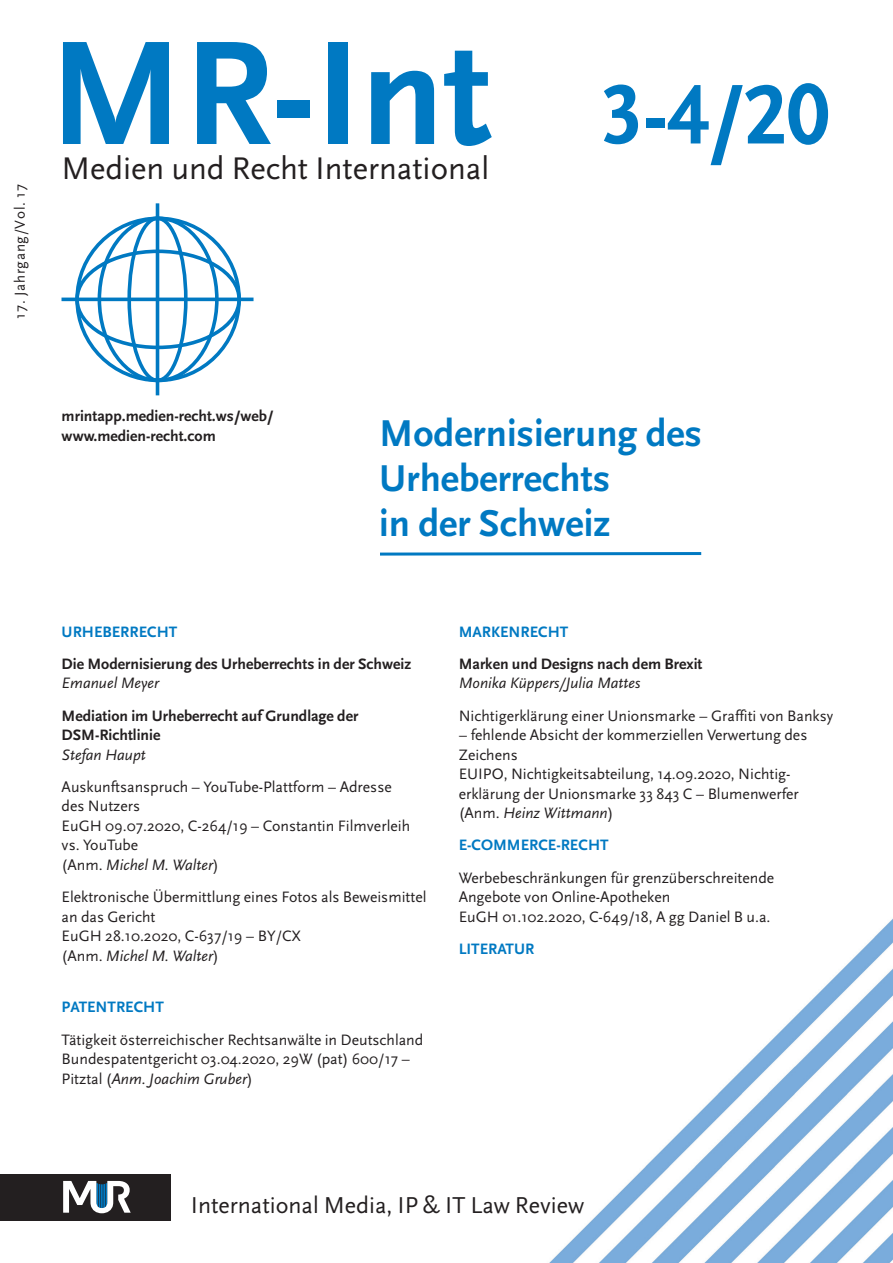
<style>
.page{position:relative;width:893px;height:1263px;background:#fff}
.page>*{position:absolute;margin:0;border:0;box-sizing:border-box;transform-origin:0 0}
.t1{font:700 154.5px "Scala Sans";color:#0079c2}
.t2{font:700 88.5px "Scala Sans Caps";color:#0079c2}
.t3{font:700 39px/45px "Scala Sans";color:#0079c2}
.t4{font:32.7px "Scala Sans";color:#231f20}
.t5{font:24px "Scala Sans";color:#231f20}
.t6{font:15.75px/19.5px "Scala Sans";color:#231f20}
.t7{font:700 15.75px/19.5px "Scala Sans";color:#231f20}
.t8{font:700 15.75px "Scala Sans";color:#0079c2}
.t9{font:15px "Scala Sans";letter-spacing:.045em;color:#231f20}
.s1{font-weight:400;font-style:italic}
.s2{font-style:italic}
</style>
<div class="page">
<img style="left:549px;top:918px;width:344px;height:345px">
<div style="left:75px;top:249px;width:166px;height:100px;border:4px solid #0079c2;border-radius:50%"></div>
<div style="left:98px;top:217px;width:121px;height:165px;border:4px solid #0079c2;border-radius:50%"></div>
<div style="left:127px;top:217px;width:61px;height:165px;border:4px solid #0079c2;border-radius:50%"></div>
<hr style="left:62px;top:298px;width:192px;height:3px;background:#0079c2">
<hr style="left:156px;top:203px;width:3px;height:192px;background:#0079c2">
<div style="left:0;top:1174px;width:171px;height:46px;background:#231f20"></div>
<svg style="left:63px;top:1181px;width:68px;height:32px"></svg>
<svg style="left:380px;top:552px;width:322px;height:4px"></svg>
<p class="t9" style="left:14px;top:319px;width:136px;rotate:-90deg">17. Jahrgang/Vol. 17</p>
<p class="t1" style="left:48px;top:32px;width:445px">MR-Int</p>
<p class="t4" style="left:62px;top:155px;width:429px">Medien und Recht International</p>
<p class="t2" style="left:601px;top:65px;width:230px">3-4/20</p>
<p class="t7" style="left:62px;top:408px;width:213px">mrintapp.medien-recht.ws/web/</p>
<p class="t7" style="left:62px;top:427px;width:156px">www.medien-recht.com</p>
<p class="t3" style="left:379px;top:414px;width:324px">Modernisierung des<br>Urheberrechts<br>in der Schweiz</p>
<p class="t8" style="left:62px;top:625px;width:117px">URHEBERRECHT</p>
<p class="t7" style="left:62px;top:655px;width:351px">Die Modernisierung des Urheberrechts in der Schweiz<br><span class="s1">Emanuel Meyer</span></p>
<p class="t7" style="left:62px;top:707px;width:298px">Mediation im Urheberrecht auf Grundlage der<br>DSM-Richtlinie<br><span class="s1">Stefan Haupt</span></p>
<p class="t6" style="left:62px;top:778px;width:350px">Auskunftsanspruch – YouTube-Plattform – Adresse des Nutzers<br>EuGH 09.07.2020, C-264/19 – Constantin Filmverleih vs. YouTube<br>(Anm. <span class="s2">Michel M. Walter</span>)</p>
<p class="t6" style="left:62px;top:889px;width:366px">Elektronische Übermittlung eines Fotos als Beweismittel an das Gericht<br>EuGH 28.10.2020, C-637/19 – BY/CX<br>(Anm. <span class="s2">Michel M. Walter</span>)</p>
<p class="t8" style="left:62px;top:1001px;width:104px">PATENTRECHT</p>
<p class="t6" style="left:62px;top:1031px;width:363px">Tätigkeit österreichischer Rechtsanwälte in Deutschland<br>Bundespatentgericht 03.04.2020, 29W (pat) 600/17 –<br>Pitztal (<span class="s2">Anm. Joachim Gruber</span>)</p>
<p class="t8" style="left:459px;top:625px;width:111px">MARKENRECHT</p>
<p class="t7" style="left:459px;top:655px;width:245px">Marken und Designs nach dem Brexit<br><span class="s1">Monika Küppers/Julia Mattes</span></p>
<p class="t6" style="left:459px;top:707px;width:376px">Nichtigerklärung einer Unionsmarke – Graffiti von Banksy</p>
<p class="t6" style="left:459px;top:727px;width:350px">– fehlende Absicht der kommerziellen Verwertung des Zeichens<br>EUIPO, Nichtigkeitsabteilung, 14.09.2020, Nichtig - erklärung der Unionsmarke 33 843 C – Blumenwerfer (Anm. <span class="s2">Heinz Wittmann</span>)</p>
<p class="t8" style="left:459px;top:839px;width:151px">E-COMMERCE-RECHT</p>
<p class="t6" style="left:459px;top:869px;width:317px">Werbebeschränkungen für grenzüberschreitende<br>Angebote von Online-Apotheken<br>EuGH 01.102.2020, C-649/18, A gg Daniel B u.a.</p>
<p class="t8" style="left:459px;top:942px;width:77px">LITERATUR</p>
<p class="t5" style="left:191px;top:1196px;width:395px">International Media, IP &amp; IT Law Review</p>
</div>
